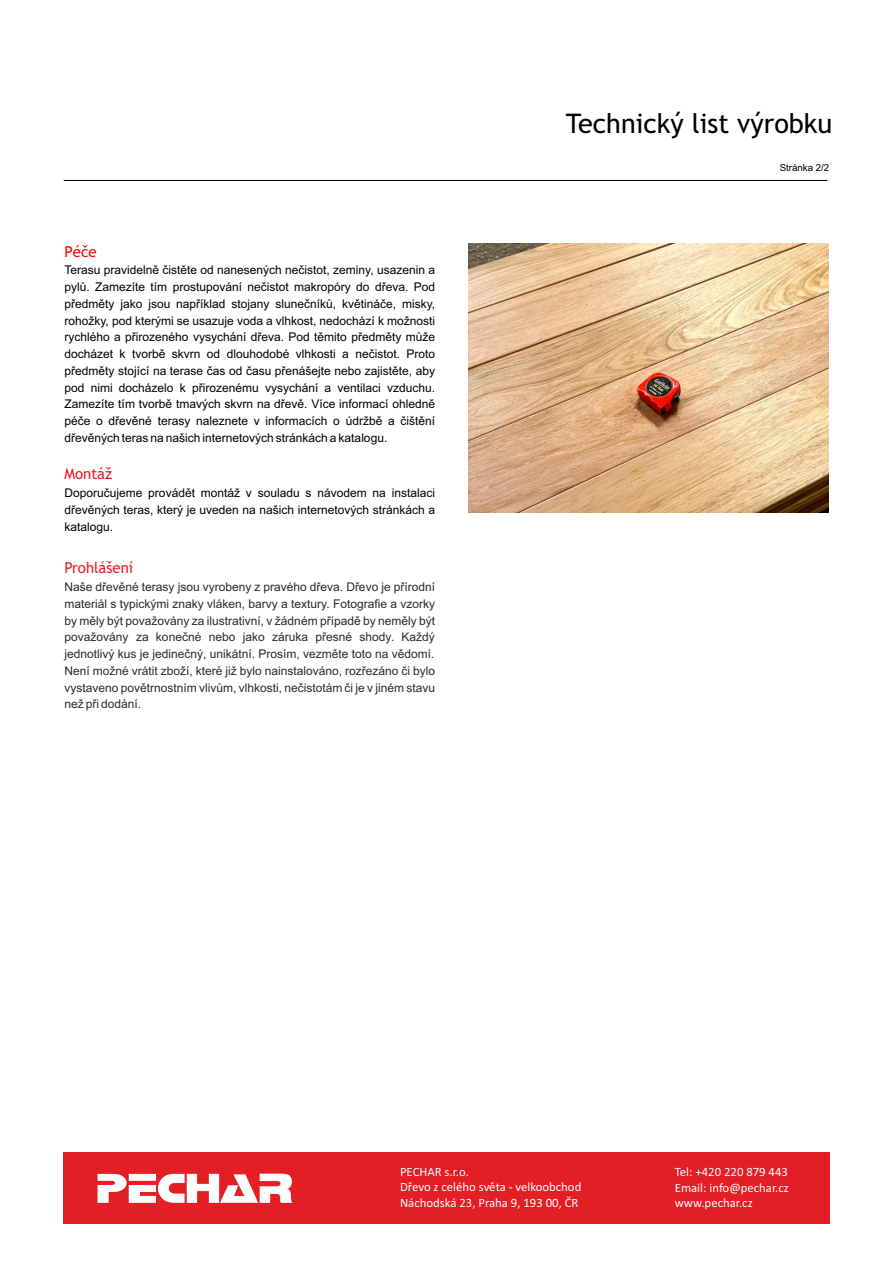
<style>
.page{position:relative;width:893px;height:1263px;background:#fff}
.page>*{position:absolute;margin:0;border:0;box-sizing:border-box;transform-origin:0 0}
.t1{font:27px "Trebuchet MS";color:#000}
.t2{font:15px "Trebuchet MS";color:#e31e24}
.t3{font:15px "Trebuchet MS";color:#f00}
.t4{font:12.75px/15.6px "Calibri";color:#fefefe}
.t5{font:12px/16.8px "Arial";color:#000;text-align:justify}
.t6{font:12px/16.8px "Arial";color:#2b2a29;text-align:justify}
.t7{font:9.75px "Arial";color:#000}
</style>
<div class="page">
<div style="left:63px;top:1152px;width:767px;height:71px;background:#e31e24"></div>
<svg style="left:98px;top:1173px;width:194px;height:30px"></svg>
<hr style="left:64px;top:180px;width:763px;height:1px;background:#000">
<img style="left:469px;top:243px;width:359px;height:270px">
<p class="t3" style="left:64px;top:245px;width:34px">Péče</p>
<p class="t5" style="left:64px;top:263px;width:372px">Terasu pravidelně čistěte od nanesených nečistot, zeminy, usazenin a pylů. Zamezíte tím prostupování nečistot makropóry do dřeva. Pod předměty jako jsou například stojany slunečníků, květináče, misky, rohožky, pod kterými se usazuje voda a vlhkost, nedochází k možnosti rychlého a přirozeného vysychání dřeva. Pod těmito předměty může docházet k tvorbě skvrn od dlouhodobé vlhkosti a nečistot. Proto předměty stojící na terase čas od času přenášejte nebo zajistěte, aby pod nimi docházelo k přirozenému vysychání a ventilaci vzduchu.<br>Zamezíte tím tvorbě tmavých skvrn na dřevě. Více informací ohledně péče o dřevěné terasy naleznete v informacích o údržbě a čištění dřevěných teras na našich internetových stránkách a katalogu.</p>
<p class="t2" style="left:64px;top:468px;width:49px">Montáž</p>
<p class="t5" style="left:64px;top:486px;width:372px">Doporučujeme provádět montáž v souladu s návodem na instalaci dřevěných teras, který je uveden na našich internetových stránkách a katalogu.</p>
<p class="t2" style="left:64px;top:562px;width:70px">Prohlášení</p>
<p class="t6" style="left:64px;top:579px;width:372px">Naše dřevěné terasy jsou vyrobeny z pravého dřeva. Dřevo je přírodní materiál s typickými znaky vláken, barvy a textury. Fotografie a vzorky by měly být považovány za ilustrativní, v žádném případě by neměly být považovány za konečné nebo jako záruka přesné shody. Každý jednotlivý kus je jedinečný, unikátní. Prosím, vezměte toto na vědomí.<br>Není možné vrátit zboží, které již bylo nainstalováno, rozřezáno či bylo vystaveno povětrnostním vlivům, vlhkosti, nečistotám či je v jiném stavu než při dodání.</p>
<h1 class="t1" style="left:566px;top:114px;width:268px">Technický list výrobku</h1>
<p class="t7" style="left:780px;top:164px;width:51px">Stránka 2/2</p>
<p class="t4" style="left:400px;top:1165px;width:183px">PECHAR s.r.o.<br>Dřevo z celého světa - velkoobchod<br>Náchodská 23, Praha 9, 193 00, ČR</p>
<p class="t4" style="left:675px;top:1165px;width:116px;text-align:justify">Tel: +420 220 879 443<br>Email: info@pechar.cz www.pechar.cz</p>
</div>
